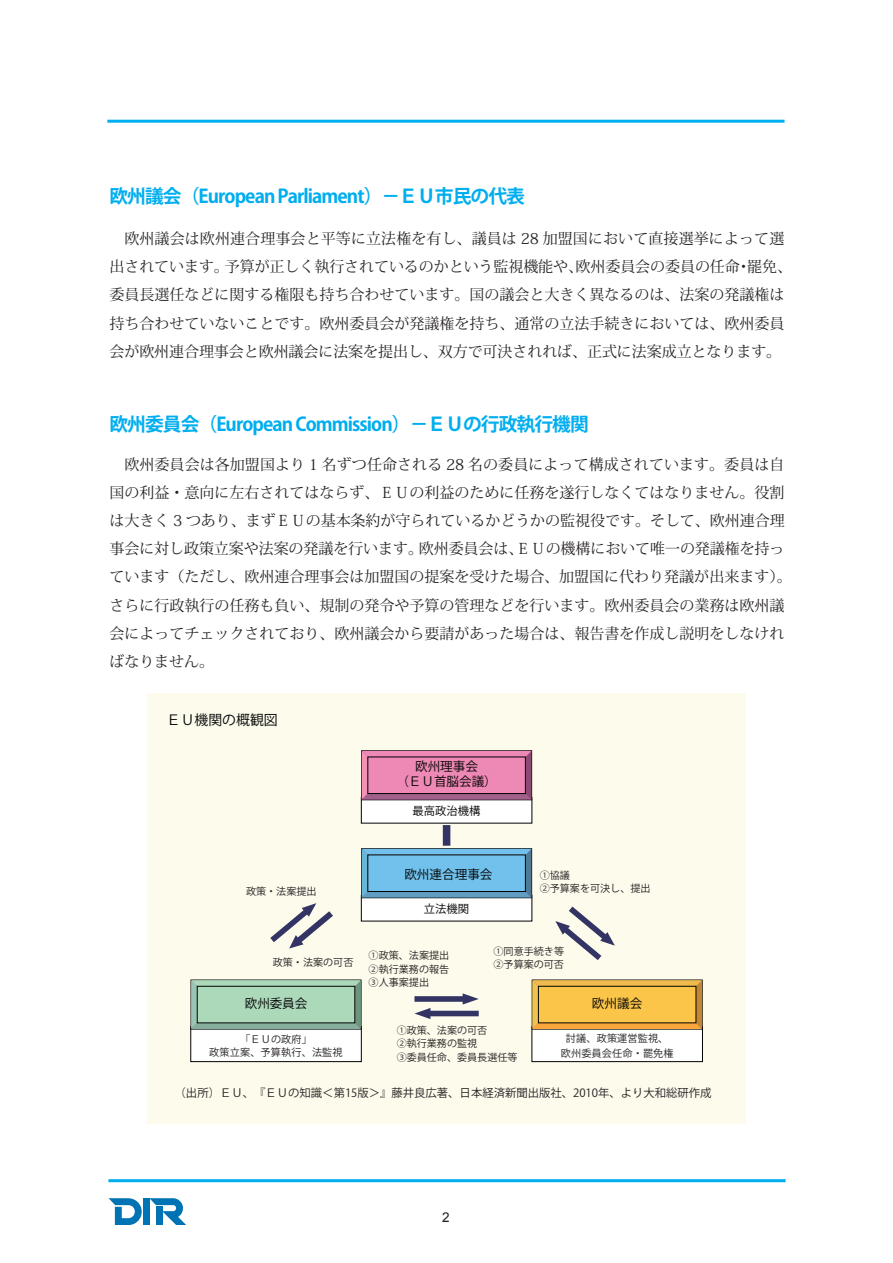
<style>
.page{position:relative;width:893px;height:1263px;background:#fff}
.page>*{position:absolute;margin:0;border:0;box-sizing:border-box;transform-origin:0 0}
.t1{font:700 18.75px "Koz Go Pro";letter-spacing:-.05em;color:#00aeef}
.t2{font:15px/28.2px "Koz Min Pro";color:#231f20}
.t3{font:13.8px "Koz Go Pro";color:#030303}
.t4{font:13.5px "Arial";color:#231f20}
.t5{font:12.6px/15.1px "Koz Go Pro";color:#030303;text-align:center}
.t6{font:11.4px "Koz Go Pro";color:#231f20}
.t7{font:11.4px "Koz Go Pro";color:#030303}
.t8{font:10.2px/14.4px "Koz Go Pro";letter-spacing:.015em;color:#231f20;text-align:center}
.t9{font:10.05px/13.5px "Koz Go Pro";color:#231f20}
</style>
<div class="page">
<hr style="left:107px;top:120px;width:677px;height:3px;background:#00aeef">
<hr style="left:108px;top:1179px;width:678px;height:3px;background:#00aeef">
<svg style="left:109px;top:1198px;width:33px;height:27px"></svg>
<div style="left:143px;top:1198px;width:7px;height:27px;background:#0073b5"></div>
<svg style="left:150px;top:1198px;width:36px;height:27px"></svg>
<div style="left:147px;top:693px;width:599px;height:430px;background:#fcfbec"></div>
<svg style="left:270px;top:903px;width:63px;height:45px"></svg>
<svg style="left:414px;top:993px;width:65px;height:26px"></svg>
<div style="left:443px;top:825px;width:7px;height:21px;background:#333463"></div>
<div style="left:361px;top:797px;width:171px;height:26px;background:#fff"></div>
<svg style="left:362px;top:751px;width:169px;height:49px;background:#b96c93"></svg>
<div style="left:368px;top:757px;width:157px;height:36px;background:#ee88b4"></div>
<div style="left:367px;top:757px;width:159px;height:37px;border:1px solid #030303"></div>
<div style="left:361px;top:895px;width:171px;height:26px;background:#fff"></div>
<svg style="left:362px;top:849px;width:169px;height:49px;background:#63a4c9"></svg>
<div style="left:368px;top:855px;width:157px;height:36px;background:#71c1ec"></div>
<div style="left:367px;top:854px;width:159px;height:38px;border:1px solid #030303"></div>
<div style="left:532px;top:1027px;width:170px;height:34px;background:#fff"></div>
<div style="left:532px;top:1026px;width:171px;height:36px;border:1px solid #030303"></div>
<svg style="left:532px;top:980px;width:170px;height:49px;background:#e0a33f"></svg>
<div style="left:538px;top:986px;width:158px;height:37px;background:#fac549"></div>
<div style="left:538px;top:986px;width:158px;height:37px;border:1px solid #030303"></div>
<div style="left:191px;top:1027px;width:170px;height:34px;background:#fff"></div>
<div style="left:190px;top:1026px;width:172px;height:36px;border:1px solid #030303"></div>
<svg style="left:191px;top:980px;width:170px;height:49px;background:#8bb39d"></svg>
<div style="left:197px;top:986px;width:158px;height:37px;background:#acd9ba"></div>
<div style="left:197px;top:986px;width:158px;height:37px;border:1px solid #030303"></div>
<svg style="left:555px;top:906px;width:60px;height:54px"></svg>
<p class="t1" style="left:109px;top:184px;width:417px">欧州議会（European Parliament）－ＥＵ市民の代表</p>
<p class="t2" style="left:109px;top:224px;width:684px;text-indent:15px">欧州議会は欧州連合理事会と平等に立法権を有し、議員は 28 加盟国において直接選挙によって選出されています。予算が正しく執行されているのかという監視機能や、欧州委員会の委員の任命・罷免、委員長選任などに関する権限も持ち合わせています。国の議会と大きく異なるのは、法案の発議権は持ち合わせていないことです。欧州委員会が発議権を持ち、通常の立法手続きにおいては、欧州委員会が欧州連合理事会と欧州議会に法案を提出し、双方で可決されれば、正式に法案成立となります。</p>
<p class="t1" style="left:109px;top:412px;width:481px">欧州委員会（European Commission）－ＥＵの行政執行機関</p>
<p class="t2" style="left:109px;top:449px;width:684px;text-indent:15px">欧州委員会は各加盟国より 1 名ずつ任命される 28 名の委員によって構成されています。委員は自国の利益・意向に左右されてはならず、ＥＵの利益のために任務を遂行しなくてはなりません。役割は大きく 3 つあり、まずＥＵの基本条約が守られているかどうかの監視役です。そして、欧州連合理事会に対し政策立案や法案の発議を行います。欧州委員会は、ＥＵの機構において唯一の発議権を持っています（ただし、欧州連合理事会は加盟国の提案を受けた場合、加盟国に代わり発議が出来ます）。さらに行政執行の任務も負い、規制の発令や予算の管理などを行います。欧州委員会の業務は欧州議会によってチェックされており、欧州議会から要請があった場合は、報告書を作成し説明をしなければなりません。</p>
<p class="t3" style="left:167px;top:711px;width:112px">ＥＵ機関の概観図</p>
<p class="t9" style="left:246px;top:884px;width:72px">政策・法案提出</p>
<p class="t5" style="left:396px;top:759px;width:102px">欧州理事会<br>（ＥＵ首脳会議）</p>
<p class="t7" style="left:413px;top:804px;width:70px">最高政治機構</p>
<p class="t5" style="left:404px;top:867px;width:90px">欧州連合理事会</p>
<p class="t7" style="left:424px;top:901px;width:47px">立法機関</p>
<p class="t9" style="left:540px;top:868px;width:112px">①協議<br>②予算案を可決し、提出</p>
<p class="t9" style="left:273px;top:956px;width:82px">政策・法案の可否</p>
<p class="t9" style="left:369px;top:949px;width:82px;text-align:justify">①政策、法案提出②執行業務の報告③人事案提出</p>
<p class="t9" style="left:493px;top:944px;width:72px">①同意手続き等</p>
<p class="t9" style="left:493px;top:958px;width:72px">②予算案の可否</p>
<p class="t5" style="left:245px;top:996px;width:64px">欧州委員会</p>
<p class="t8" style="left:209px;top:1032px;width:135px;line-height:13.5px">「ＥＵの政府」<br>政策立案、予算執行、法監視</p>
<p class="t9" style="left:397px;top:1024px;width:122px">①政策、法案の可否<br>②執行業務の監視<br>③委員任命、委員長選任等</p>
<p class="t5" style="left:592px;top:996px;width:52px">欧州議会</p>
<p class="t8" style="left:561px;top:1032px;width:114px">討議、政策運営監視、欧州委員会任命・罷免権</p>
<p class="t6" style="left:174px;top:1085px;width:539px">（出所）ＥＵ、『ＥＵの知識＜第15版＞』藤井良広著、日本経済新聞出版社、2010年、より大和総研作成</p>
<p class="t4" style="left:442px;top:1208px;width:9px">2</p>
</div>
